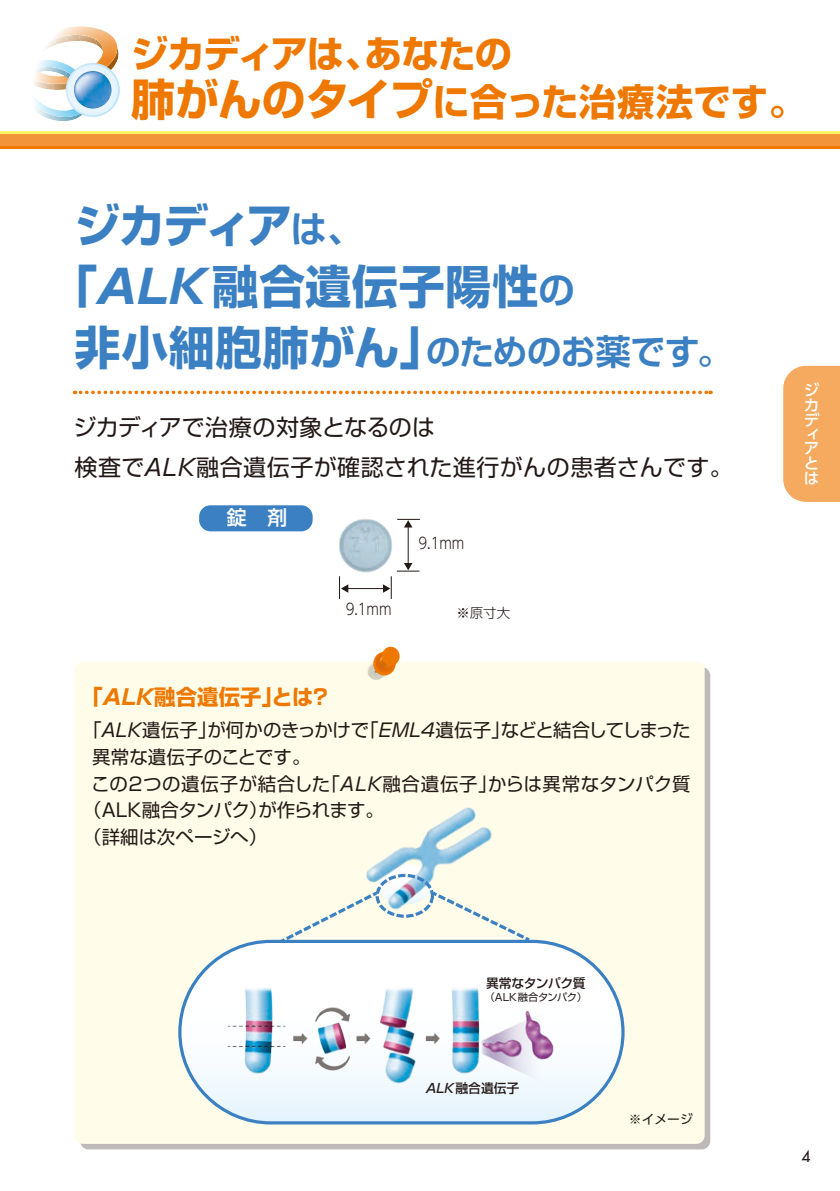
<style>
.page{position:relative;width:840px;height:1191px;background:#fff}
.page>*{position:absolute;margin:0;border:0;box-sizing:border-box;transform-origin:0 0}
.t1{font:700 46px/61px "Shin Go Pro";letter-spacing:.005em;color:#3b80c2}
.t2{font:700 37.4px/48.2px "Shin Go Pro";letter-spacing:-.02em;color:#ee7800}
.t3{font:700 35px "Shin Go Pro De";letter-spacing:-.025em;color:#3b80c2}
.t4{font:23px/40px "Shin Go Pro";letter-spacing:.015em;color:#231916}
.t5{font:700 21.2px "Shin Go Pro";letter-spacing:.01em;color:#ee7800}
.t6{font:500 19.8px "Shin Go Pro";color:#fff}
.t7{font:18.4px "Shin Go Pro";letter-spacing:-.015em;color:#231916}
.t8{font:18.4px "Shin Go Pro";letter-spacing:.03em;color:#231916}
.t9{font:18.4px "Shin Go Pro";letter-spacing:.005em;color:#231916}
.t10{font:18.4px "Shin Go Pro";letter-spacing:-.03em;color:#231916}
.t11{font:300 15.6px "UD Shin Go Pro";color:#231916;scale:.85 1}
.t12{font:500 15.6px/15.2px "UD Shin Go Pro";color:#fff}
.t13{font:500 15.6px "Futura Std";color:#231916}
.t14{font:300 13.4px "UD Shin Go Pro";color:#231916}
.t15{font:500 12.8px "Shin Go Pro";letter-spacing:-.035em;color:#231916}
.t16{font:500 12.8px "Shin Go Pro";color:#231916}
.t17{font:12.8px "UD Shin Go Pro";color:#231916}
.t18{font:10.2px "Shin Go Pro";letter-spacing:-.015em;color:#231916}
.s1{font-size:44px}
.s2{font-family:"Shin Go Pro De";font-size:36.8px}
.s3{font-family:"Shin Go Pro";font-size:46px}
</style>
<div class="page">
<div style="left:783px;top:366px;width:56px;height:136px;background:#f5aa5f"></div>
<div style="left:0;top:133px;width:839px;height:13px;background:#f2953a"></div>
<hr style="left:0;top:131px;width:839px;height:2px;background:#fff463">
<hr style="left:0;top:146px;width:839px;height:3px;background:#ee7800">
<svg style="left:34px;top:26px;width:84px;height:95px"></svg>
<svg style="left:67px;top:64px;width:52px;height:52px"></svg>
<div style="left:66px;top:63px;width:54px;height:54px;border:2px solid #bee4f9;border-radius:50%"></div>
<img style="left:74px;top:71px;width:37px;height:38px;border-radius:19px">
<svg style="left:80px;top:667px;width:629px;height:482px;background:#c6c3bf"></svg>
<div style="left:74px;top:661px;width:630px;height:482px;background:#fffdea;border-radius:8px"></div>
<svg style="left:365px;top:652px;width:30px;height:27px"></svg>
<div style="left:381px;top:647px;width:18px;height:18px;background:#ee7800;border-radius:50%"></div>
<svg style="left:74px;top:390px;width:636px;height:4px"></svg>
<div style="left:180px;top:941px;width:442px;height:181px;background:linear-gradient(to bottom,#fcfcfd,#edf8fe);border-radius:91px"></div>
<div style="left:178px;top:939px;width:446px;height:185px;border:3px solid #3b80c2;border-radius:91px"></div>
<hr style="left:407px;top:526px;width:1px;height:38px;background:#231916">
<svg style="left:397px;top:519px;width:22px;height:8px"></svg>
<hr style="left:347px;top:588px;width:37px;height:1px;background:#231916">
<svg style="left:339px;top:576px;width:9px;height:23px"></svg>
<svg style="left:383px;top:563px;width:36px;height:36px"></svg>
<img style="left:226px;top:978px;width:83px;height:100px">
<img style="left:313px;top:978px;width:58px;height:100px">
<img style="left:377px;top:978px;width:63px;height:106px">
<img style="left:447px;top:978px;width:108px;height:106px">
<img style="left:377px;top:807px;width:115px;height:57px">
<svg style="left:277px;top:864px;width:256px;height:81px"></svg>
<img style="left:339px;top:519px;width:56px;height:55px">
<div style="left:199px;top:505px;width:113px;height:26px;background:#3b80c2;border-radius:11px"></div>
<h2 class="t2" style="left:131px;top:25px;width:676px">ジカディアは、あなたの<br><span class="s1">肺がんのタイプ</span>に合った治療法です。</h2>
<h1 class="t1" style="left:51px;top:190px;width:524px;text-indent:23px">ジカディア<span class="s2">は、<br></span>「ALK融合遺伝子陽性<span class="s2">の</span></h1>
<h3 class="t3" style="left:74px;top:323px;width:658px"><span class="s3">非小細胞肺がん」</span>のためのお薬です。</h3>
<p class="t4" style="left:73px;top:404px;width:660px">ジカディアで治療の対象となるのは<br>検査でALK融合遺伝子が確認された進行がんの患者さんです。</p>
<p class="t6" style="left:227px;top:501px;width:62px">錠　剤</p>
<p class="t11" style="left:345px;top:596px;width:56px">9.1mm</p>
<p class="t11" style="left:418px;top:530px;width:56px">9.1mm</p>
<p class="t14" style="left:456px;top:602px;width:55px">※原寸大</p>
<p class="t5" style="left:82px;top:680px;width:251px">「ALK融合遺伝子」とは？</p>
<p class="t7" style="left:83px;top:714px;width:608px">「ALK遺伝子」が何かのきっかけで「EML4遺伝子」などと結合してしまった</p>
<p class="t9" style="left:92px;top:741px;width:220px">異常な遺伝子のことです。</p>
<p class="t8" style="left:91px;top:768px;width:600px">この2つの遺伝子が結合した「ALK融合遺伝子」からは異常なタンパク質</p>
<p class="t10" style="left:83px;top:795px;width:302px">（ALK融合タンパク）が作られます。</p>
<p class="t9" style="left:83px;top:822px;width:185px">（詳細は次ページへ）</p>
<p class="t12" style="left:803px;top:382px;width:17px">ジカデ</p>
<p class="t12" style="left:803px;top:427px;width:16px;line-height:13.6px">ィア</p>
<p class="t12" style="left:803px;top:455px;width:16px">とは</p>
<p class="t15" style="left:486px;top:972px;width:101px">異常なタンパク質</p>
<p class="t18" style="left:484px;top:988px;width:104px">（ALK融合タンパク）</p>
<p class="t16" style="left:426px;top:1077px;width:95px">ALK融合遺伝子</p>
<p class="t17" style="left:628px;top:1109px;width:65px">※イメージ</p>
<p class="t13" style="left:801px;top:1146px;width:11px">4</p>
</div>
